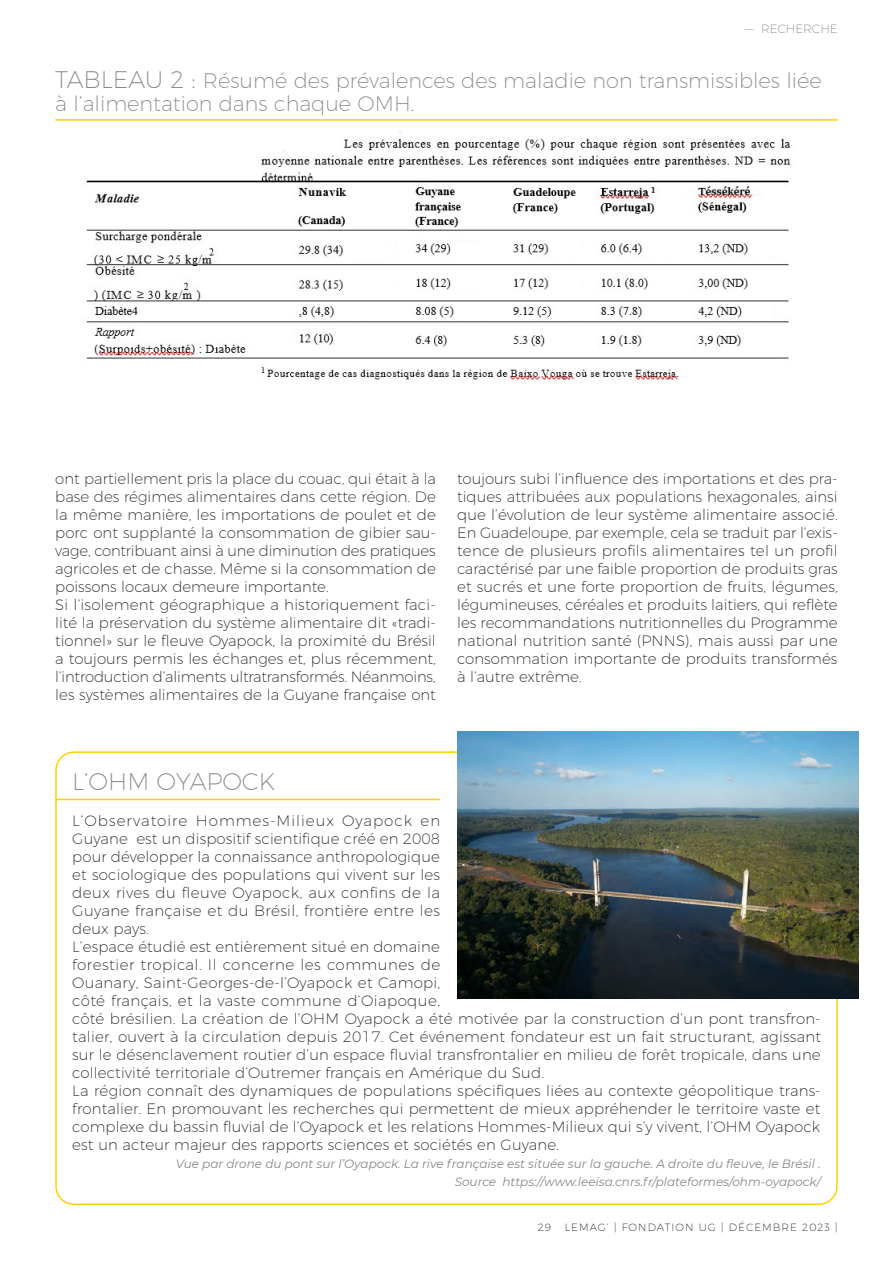
<style>
.page{position:relative;width:893px;height:1263px;background:#fff}
.page>*{position:absolute;margin:0;border:0;box-sizing:border-box;transform-origin:0 0}
.t1{font:200 24px "Montserrat";color:#878787}
.t2{font:200 21px/22.5px "Montserrat";color:#878787}
.t3{font:200 15px/18px "Montserrat";letter-spacing:.01em;color:#1d1d1b}
.t4{font:italic 12px/18px "Montserrat";color:#878787;text-align:right}
.t5{font:200 12px "Montserrat";color:#878787}
.t6{font:200 10.5px "Montserrat";letter-spacing:.1em;color:#1d1d1b}
.s1{font-size:24px}
</style>
<div class="page">
<img style="left:86px;top:132px;width:705px;height:249px">
<hr style="left:55px;top:119px;width:783px;height:2px;background:#ffd000">
<hr style="left:55px;top:799px;width:385px;height:1px;background:#ffd000">
<img style="left:457px;top:731px;width:402px;height:268px">
<div style="left:344px;top:241px;width:50px;height:17px;background:#fff"></div>
<div style="left:344px;top:274px;width:50px;height:17px;background:#fff"></div>
<div style="left:336px;top:302px;width:31px;height:17px;background:#fff"></div>
<div style="left:455px;top:302px;width:31px;height:17px;background:#fff"></div>
<div style="left:554px;top:302px;width:31px;height:17px;background:#fff"></div>
<div style="left:642px;top:302px;width:31px;height:17px;background:#fff"></div>
<div style="left:742px;top:302px;width:31px;height:17px;background:#fff"></div>
<div style="left:749px;top:274px;width:31px;height:17px;background:#fff"></div>
<div style="left:649px;top:274px;width:31px;height:17px;background:#fff"></div>
<div style="left:550px;top:274px;width:30px;height:17px;background:#fff"></div>
<div style="left:452px;top:272px;width:31px;height:17px;background:#fff"></div>
<div style="left:451px;top:241px;width:31px;height:17px;background:#fff"></div>
<div style="left:550px;top:239px;width:30px;height:17px;background:#fff"></div>
<div style="left:642px;top:239px;width:31px;height:17px;background:#fff"></div>
<div style="left:749px;top:238px;width:31px;height:17px;background:#fff"></div>
<p class="t5" style="left:745px;top:19px;width:94px">― RECHERCHE</p>
<h2 class="t2" style="left:55px;top:68px;width:768px"><span class="s1">TABLEAU 2 :</span> Résumé des prévalences des maladie non transmissibles liée à l’alimentation dans chaque OMH.</h2>
<p class="t3" style="left:55px;top:469px;width:382px">ont partiellement pris la place du couac, qui était à la base des régimes alimentaires dans cette région. De la même manière, les importations de poulet et de porc ont supplanté la consommation de gibier sau&shy;vage, contribuant ainsi à une diminution des pratiques agricoles et de chasse. Même si la consommation de poissons locaux demeure importante.<br>Si l’isolement géographique a historiquement faci&shy;lité la préservation du système alimentaire dit «tradi&shy;tionnel» sur le fleuve Oyapock, la proximité du Brésil a toujours permis les échanges et, plus récemment, l’introduction d’aliments ultratransformés. Néanmoins, les systèmes alimentaires de la Guyane française ont</p>
<p class="t3" style="left:457px;top:469px;width:382px;text-align:justify">toujours subi l’influence des importations et des pra&shy;tiques attribuées aux populations hexagonales, ainsi que l’évolution de leur système alimentaire associé.<br>En Guadeloupe, par exemple, cela se traduit par l’exis&shy;tence de plusieurs profils alimentaires tel un profil caractérisé par une faible proportion de produits gras et sucrés et une forte proportion de fruits, légumes, légumineuses, céréales et produits laitiers, qui reflète les recommandations nutritionnelles du Programme national nutrition santé (PNNS), mais aussi par une consommation importante de produits transformés à l’autre extrême.</p>
<h1 class="t1" style="left:72px;top:763px;width:204px">L’OHM OYAPOCK</h1>
<p class="t3" style="left:72px;top:811px;width:750px">L’Observatoire Hommes-Milieux Oyapock en<br>Guyane est un dispositif scientifique créé en 2008<br>pour développer la connaissance anthropologique<br>et sociologique des populations qui vivent sur les<br>deux rives du fleuve Oyapock, aux confins de la<br>Guyane française et du Brésil, frontière entre les<br>deux pays.<br>L’espace étudié est entièrement situé en domaine<br>forestier tropical. Il concerne les communes de<br>Ouanary, Saint-Georges-de-l’Oyapock et Camopi,<br>côté français, et la vaste commune d’Oiapoque,<br>côté brésilien. La création de l’OHM Oyapock a été motivée par la construction d’un pont transfron&shy;talier, ouvert à la circulation depuis 2017. Cet événement fondateur est un fait structurant, agissant sur le désenclavement routier d’un espace fluvial transfrontalier en milieu de forêt tropicale, dans une collectivité territoriale d’Outremer français en Amérique du Sud.<br>La région connaît des dynamiques de populations spécifiques liées au contexte géopolitique trans&shy;frontalier. En promouvant les recherches qui permettent de mieux appréhender le territoire vaste et complexe du bassin fluvial de l’Oyapock et les relations Hommes-Milieux qui s’y vivent, l’OHM Oyapock est un acteur majeur des rapports sciences et sociétés en Guyane.</p>
<p class="t4" style="left:176px;top:1154px;width:646px">Vue par drone du pont sur l’Oyapock. La rive française est située sur la gauche. A droite du fleuve, le Brésil .<br>Source https://www.leeisa.cnrs.fr/plateformes/ohm-oyapock/</p>
<p class="t6" style="left:538px;top:1219px;width:15px">29</p>
<p class="t6" style="left:565px;top:1219px;width:274px">LEMAG’ | FONDATION UG | DÉCEMBRE 2023 |</p>
</div>
